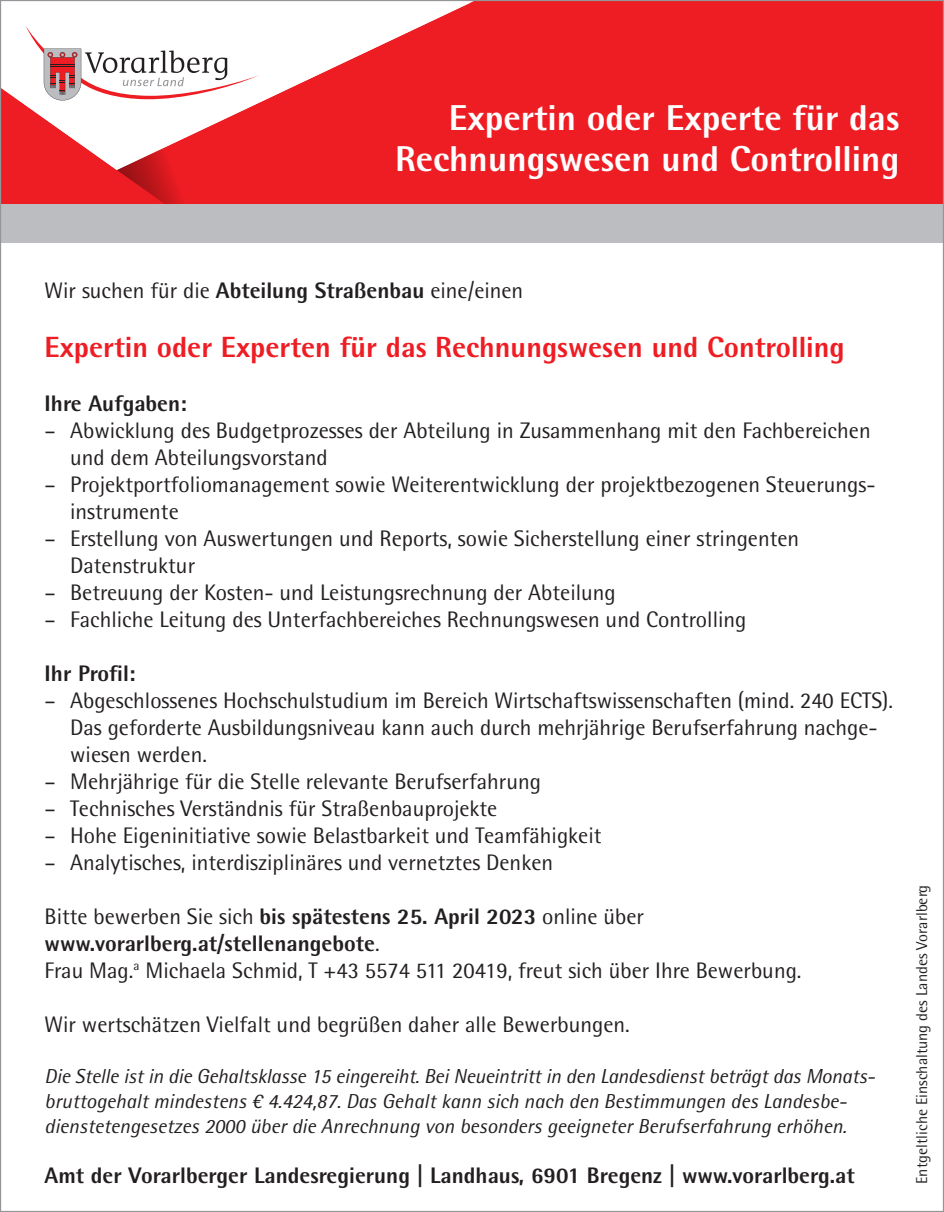
<style>
.page{position:relative;width:944px;height:1212px;background:#fff}
.page>*{position:absolute;margin:0;border:0;box-sizing:border-box;transform-origin:0 0}
.t1{font:800 36px/40.5px "Rotis Semi Sans Pro";color:#fff;text-align:right}
.t2{font:800 29.25px "Rotis Semi Sans Pro";color:#ee1d23}
.t3{font:22.5px/27px "Rotis Semi Sans Pro";color:#231f20}
.t4{font:800 22.5px "Rotis Semi Sans Pro";color:#231f20}
.t5{font:italic 20.25px/24.8px "Rotis Semi Sans Pro";color:#231f20}
.t6{font:15.75px "Rotis Semi Sans Pro";color:#231f20}
.s1{font-weight:800}
</style>
<div class="page">
<div style="left:0;top:0;width:944px;height:204px;background:#ee1d23"></div>
<svg style="left:2px;top:2px;width:470px;height:168px"></svg>
<svg style="left:117px;top:114px;width:118px;height:129px"></svg>
<svg style="left:26px;top:26px;width:233px;height:74px;background:#ebdedf"></svg>
<div style="left:0;top:204px;width:944px;height:38px;background:#bcbdc0"></div>
<h1 class="t1" style="left:395px;top:97px;width:506px">Expertin oder Experte für das<br>Rechnungswesen und Controlling</h1>
<p class="t3" style="left:45px;top:277px;width:480px">Wir suchen für die <span class="s1">Abteilung Straßenbau</span> eine/einen</p>
<h2 class="t2" style="left:45px;top:328px;width:802px">Expertin oder Experten für das Rechnungswesen und Controlling</h2>
<p class="t4" style="left:45px;top:389px;width:144px">Ihre Aufgaben:</p>
<p class="t3" style="left:70px;top:416px;width:802px;text-indent:-26px">– Abwicklung des Budgetprozesses der Abteilung in Zusammenhang mit den Fachbereichen und dem Abteilungsvorstand</p>
<p class="t3" style="left:70px;top:470px;width:807px;text-indent:-26px">– Projektportfoliomanagement sowie Weiterentwicklung der projektbezogenen Steuerungs&shy;instrumente</p>
<p class="t3" style="left:70px;top:524px;width:731px;text-indent:-26px">– Erstellung von Auswertungen und Reports, sowie Sicherstellung einer stringenten<br>Datenstruktur</p>
<p class="t3" style="left:45px;top:578px;width:573px">– Betreuung der Kosten- und Leistungsrechnung der Abteilung</p>
<p class="t3" style="left:45px;top:605px;width:703px">– Fachliche Leitung des Unterfachbereiches Rechnungswesen und Controlling</p>
<p class="t4" style="left:45px;top:659px;width:93px">Ihr Profil:</p>
<p class="t3" style="left:70px;top:686px;width:824px;text-indent:-26px">– Abgeschlossenes Hochschulstudium im Bereich Wirtschaftswissenschaften (mind. 240 ECTS).<br>Das geforderte Ausbildungsniveau kann auch durch mehrjährige Berufserfahrung nachge&shy;wiesen werden.</p>
<p class="t3" style="left:45px;top:767px;width:498px">– Mehrjährige für die Stelle relevante Berufserfahrung</p>
<p class="t3" style="left:45px;top:794px;width:454px">– Technisches Verständnis für Straßenbauprojekte</p>
<p class="t3" style="left:45px;top:821px;width:558px">– Hohe Eigeninitiative sowie Belastbarkeit und Teamfähigkeit</p>
<p class="t3" style="left:45px;top:848px;width:510px">– Analytisches, interdisziplinäres und vernetztes Denken</p>
<p class="t3" style="left:45px;top:902px;width:758px">Bitte bewerben Sie sich <span class="s1">bis spätestens 25. April 2023</span> online über <span class="s1">www.vorarlberg.at/stellenangebote</span>.<br>Frau Mag.<sup>a</sup> Michaela Schmid, T +43 5574 511 20419, freut sich über Ihre Bewerbung.</p>
<p class="t3" style="left:45px;top:1010px;width:587px">Wir wertschätzen Vielfalt und begrüßen daher alle Bewerbungen.</p>
<p class="t5" style="left:45px;top:1064px;width:832px">Die Stelle ist in die Gehaltsklasse 15 eingereiht. Bei Neueintritt in den Landesdienst beträgt das Monats&shy;bruttogehalt mindestens € 4.424,87. Das Gehalt kann sich nach den Bestimmungen des Landesbe&shy;dienstetengesetzes 2000 über die Anrechnung von besonders geeigneter Berufserfahrung erhöhen.</p>
<p class="t4" style="left:45px;top:1161px;width:812px">Amt der Vorarlberger Landesregierung | Landhaus, 6901 Bregenz | www.vorarlberg.at</p>
<p class="t6" style="left:912px;top:1184px;width:301px;rotate:-90deg">Entgeltliche Einschaltung des Landes Vorarlberg</p>
</div>
